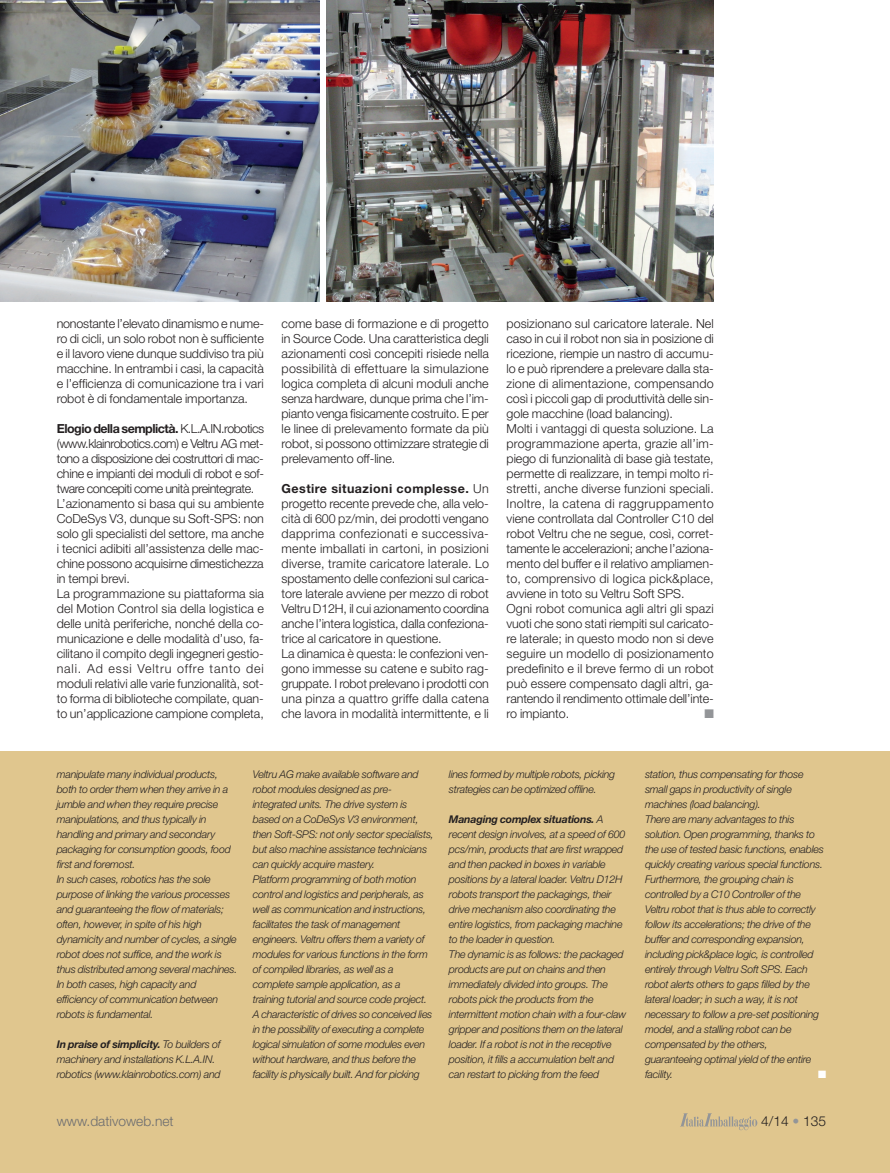
<style>
.page{position:relative;width:890px;height:1173px;background:#fff}
.page>*{position:absolute;margin:0;border:0;box-sizing:border-box;transform-origin:0 0}
.t1{font:300 13.75px "Helvetica Neue";color:#6c6d70}
.t2{font:300 13.75px "Helvetica Neue";color:#231f20}
.t3{font:300 12.5px/15px "Helvetica Neue";letter-spacing:-.005em;color:#231f20}
.t4{font:12.5px "Zapf Dingbats ITC";color:#939598}
.t5{font:italic 300 10.62px/15px "Helvetica Neue";letter-spacing:-.02em;color:#231f20}
.t6{font:10.62px "Zapf Dingbats ITC";color:#fff}
.s1{font-weight:700}
.s2{color:#939598}
</style>
<div class="page">
<div style="left:11px;top:751px;width:878px;height:422px;background:#e0c68e"></div>
<svg style="left:680px;top:1113px;width:77px;height:17px"></svg>
<div style="left:0;top:751px;width:10px;height:422px;background:#e0c68e"></div>
<img style="left:0;top:0;width:319px;height:301px">
<img style="left:326px;top:0;width:387px;height:301px">
<p class="t3" style="left:57px;top:315px;width:209px;text-align:justify">nonostante l’elevato dinamismo e nume&shy;ro di cicli, un solo robot non è sufficiente e il lavoro viene dunque suddiviso tra più macchine. In entrambi i casi, la capacità e l’efficienza di comunicazione tra i vari robot è di fondamentale importanza.</p>
<p class="t3" style="left:57px;top:420px;width:209px"><span class="s1">Elogio della semplictà.</span> K.L.A.IN.robotics (www.klainrobotics.com) e Veltru AG met&shy;tono a disposizione dei costruttori di mac&shy;chine e impianti dei moduli di robot e sof&shy;tware concepiti come unità preintegrate.<br>L’azionamento si basa qui su ambiente CoDeSys V3, dunque su Soft-SPS: non solo gli specialisti del settore, ma anche i tecnici adibiti all’assistenza delle mac&shy;chine possono acquisirne dimestichezza in tempi brevi.<br>La programmazione su piattaforma sia del Motion Control sia della logistica e delle unità periferiche, nonché della co&shy;municazione e delle modalità d’uso, fa&shy;cilitano il compito degli ingegneri gestio&shy;nali. Ad essi Veltru offre tanto dei moduli relativi alle varie funzionalità, sot&shy;to forma di biblioteche compilate, quan&shy;to un’applicazione campione completa,</p>
<p class="t3" style="left:281px;top:315px;width:209px;text-align:justify">come base di formazione e di progetto in Source Code. Una caratteristica degli azionamenti così concepiti risiede nella possibilità di effettuare la simulazione logica completa di alcuni moduli anche senza hardware, dunque prima che l’im&shy;pianto venga fisicamente costruito. E per le linee di prelevamento formate da più robot, si possono ottimizzare strategie di prelevamento off-line.</p>
<p class="t3" style="left:281px;top:480px;width:209px"><span class="s1">Gestire situazioni complesse.</span> Un progetto recente prevede che, alla velo&shy;cità di 600 pz/min, dei prodotti vengano dapprima confezionati e successiva&shy;mente imballati in cartoni, in posizioni diverse, tramite caricatore laterale. Lo spostamento delle confezioni sul carica&shy;tore laterale avviene per mezzo di robot Veltru D12H, il cui azionamento coordina anche l’intera logistica, dalla confeziona&shy;trice al caricatore in questione.<br>La dinamica è questa: le confezioni ven&shy;gono immesse su catene e subito rag&shy;gruppate. I robot prelevano i prodotti con una pinza a quattro griffe dalla catena che lavora in modalità intermittente, e li</p>
<p class="t3" style="left:506px;top:315px;width:209px">posizionano sul caricatore laterale. Nel caso in cui il robot non sia in posizione di ricezione, riempie un nastro di accumu&shy;lo e può riprendere a prelevare dalla sta&shy;zione di alimentazione, compensando così i piccoli gap di produttività delle sin&shy;gole macchine (load balancing).<br>Molti i vantaggi di questa soluzione. La programmazione aperta, grazie all’im&shy;piego di funzionalità di base già testate, permette di realizzare, in tempi molto ri&shy;stretti, anche diverse funzioni speciali.<br>Inoltre, la catena di raggruppamento viene controllata dal Controller C10 del robot Veltru che ne segue, così, corret&shy;tamente le accelerazioni; anche l’aziona&shy;mento del buffer e il relativo ampliamen&shy;to, comprensivo di logica pick&amp;place, avviene in toto su Veltru Soft SPS.<br>Ogni robot comunica agli altri gli spazi vuoti che sono stati riempiti sul caricato&shy;re laterale; in questo modo non si deve seguire un modello di posizionamento predefinito e il breve fermo di un robot può essere compensato dagli altri, ga&shy;rantendo il rendimento ottimale dell’inte&shy;ro impianto.</p>
<p class="t4" style="left:704px;top:707px;width:11px">■</p>
<p class="t5" style="left:57px;top:766px;width:182px">manipulate many individual products, both to order them when they arrive in a jumble and when they require precise manipulations, and thus typically in handling and primary and secondary packaging for consumption goods, food first and foremost.<br>In such cases, robotics has the sole purpose of linking the various processes and guaranteeing the flow of materials; often, however, in spite of his high dynamicity and number of cycles, a single robot does not suffice, and the work is thus distributed among several machines.<br>In both cases, high capacity and efficiency of communication between robots is fundamental.</p>
<p class="t5" style="left:57px;top:1036px;width:165px"><span class="s1">In praise of simplicity.</span> To builders of machinery and installations K.L.A.IN. robotics (www.klainrobotics.com) and</p>
<p class="t5" style="left:253px;top:766px;width:182px">Veltru AG make available software and robot modules designed as pre&shy;integrated units. The drive system is based on a CoDeSys V3 environment, then Soft-SPS: not only sector specialists, but also machine assistance technicians can quickly acquire mastery.<br>Platform programming of both motion control and logistics and peripherals, as well as communication and instructions, facilitates the task of management engineers. Veltru offers them a variety of modules for various functions in the form of compiled libraries, as well as a complete sample application, as a training tutorial and source code project.<br>A characteristic of drives so conceived lies in the possibility of executing a complete logical simulation of some modules even without hardware, and thus before the facility is physically built. And for picking</p>
<p class="t5" style="left:449px;top:766px;width:168px">lines formed by multiple robots, picking strategies can be optimized offline.</p>
<p class="t5" style="left:449px;top:811px;width:179px"><span class="s1">Managing complex situations.</span> A recent design involves, at a speed of 600 pcs/min, products that are first wrapped and then packed in boxes in variable positions by a lateral loader. Veltru D12H robots transport the packagings, their drive mechanism also coordinating the entire logistics, from packaging machine to the loader in question.<br>The dynamic is as follows: the packaged products are put on chains and then immediately divided into groups. The robots pick the products from the intermittent motion chain with a four-claw gripper and positions them on the lateral loader. If a robot is not in the receptive position, it fills a accumulation belt and can restart to picking from the feed</p>
<p class="t5" style="left:645px;top:766px;width:180px">station, thus compensating for those small gaps in productivity of single machines (load balancing).<br>There are many advantages to this solution. Open programming, thanks to the use of tested basic functions, enables quickly creating various special functions.<br>Furthermore, the grouping chain is controlled by a C10 Controller of the Veltru robot that is thus able to correctly follow its accelerations; the drive of the buffer and corresponding expansion, including pick&amp;place logic, is controlled entirely through Veltru Soft SPS. Each robot alerts others to gaps filled by the lateral loader; in such a way, it is not necessary to follow a pre-set positioning model, and a stalling robot can be compensated by the others, guaranteeing optimal yield of the entire facility.</p>
<p class="t6" style="left:818px;top:1069px;width:10px">■</p>
<p class="t1" style="left:57px;top:1113px;width:118px">www.dativoweb.net</p>
<p class="t2" style="left:761px;top:1113px;width:66px">4/14 <span class="s2">•</span> 135</p>
</div>
